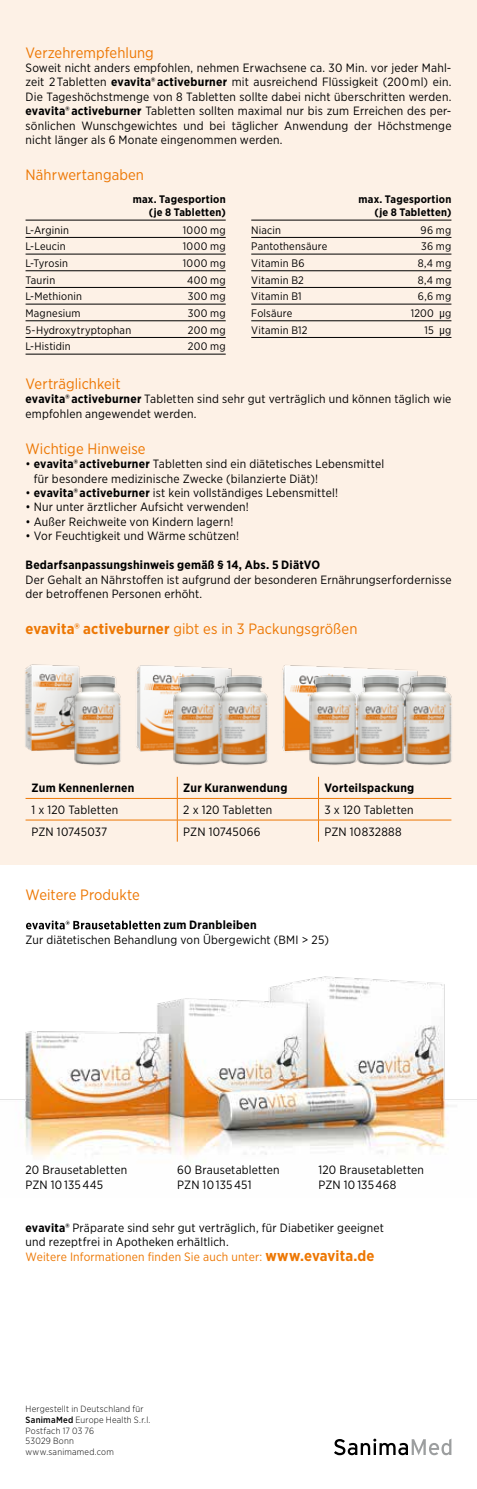
<style>
.page{position:relative;width:477px;height:1489px;background:#fff}
.page>*{position:absolute;margin:0;border:0;box-sizing:border-box;transform-origin:0 0}
.t1{font:15px "Gotham Narrow";letter-spacing:.005em;color:#ed7703}
.t2{font:12px/14.4px "Gotham Narrow";letter-spacing:.015em;color:#000}
.t3{font:700 12px "Gotham Narrow";letter-spacing:.02em;color:#000}
.t4{font:10.8px "Gotham Narrow";letter-spacing:.02em;color:#000}
.t5{font:700 10.8px/13px "Gotham Narrow";letter-spacing:.02em;color:#000;text-align:right}
.t6{font:300 9px/10.8px "Gotham Narrow";letter-spacing:.025em;color:#000}
.s1{font-weight:700}
.s2{font-family:"News Gothic Std"}
.s3{font-weight:700;color:#fff}
.s4{color:#ed7703}
.s5{font-weight:700;font-size:15px;color:#ed7703}
.s6{font-weight:500}
</style>
<div class="page">
<div style="left:0;top:0;width:476px;height:864px;background:#fdf1e6"></div>
<img style="left:0;top:976px;width:476px;height:187px">
<svg style="left:334px;top:1438px;width:117px;height:16px"></svg>
<hr style="left:26px;top:220px;width:199px;height:1px;background:#000">
<hr style="left:26px;top:237px;width:199px;height:1px;background:#000">
<hr style="left:26px;top:254px;width:199px;height:1px;background:#000">
<hr style="left:26px;top:270px;width:199px;height:1px;background:#000">
<hr style="left:26px;top:287px;width:199px;height:1px;background:#000">
<hr style="left:26px;top:304px;width:199px;height:1px;background:#000">
<hr style="left:26px;top:320px;width:199px;height:1px;background:#000">
<hr style="left:26px;top:337px;width:199px;height:1px;background:#000">
<hr style="left:26px;top:354px;width:199px;height:1px;background:#000">
<hr style="left:251px;top:220px;width:200px;height:1px;background:#000">
<hr style="left:251px;top:237px;width:200px;height:1px;background:#000">
<hr style="left:251px;top:254px;width:200px;height:1px;background:#000">
<hr style="left:251px;top:270px;width:200px;height:1px;background:#000">
<hr style="left:251px;top:287px;width:200px;height:1px;background:#000">
<hr style="left:251px;top:304px;width:200px;height:1px;background:#000">
<hr style="left:251px;top:320px;width:200px;height:1px;background:#000">
<hr style="left:251px;top:337px;width:200px;height:1px;background:#000">
<hr style="left:26px;top:798px;width:151px;height:1px;background:#ed7703">
<hr style="left:177px;top:798px;width:141px;height:1px;background:#ed7703">
<hr style="left:318px;top:798px;width:133px;height:1px;background:#ed7703">
<hr style="left:26px;top:819px;width:151px;height:1px;background:#ed7703">
<hr style="left:177px;top:819px;width:141px;height:1px;background:#ed7703">
<svg style="left:177px;top:776px;width:1px;height:65px"></svg>
<hr style="left:318px;top:819px;width:133px;height:1px;background:#ed7703">
<svg style="left:318px;top:776px;width:1px;height:65px"></svg>
<img style="left:25px;top:664px;width:47px;height:87px">
<img style="left:72px;top:665px;width:49px;height:100px">
<img style="left:136px;top:665px;width:36px;height:87px">
<img style="left:282px;top:665px;width:26px;height:87px">
<img style="left:224px;top:668px;width:44px;height:97px">
<img style="left:172px;top:666px;width:52px;height:99px">
<img style="left:408px;top:671px;width:44px;height:94px">
<img style="left:360px;top:668px;width:48px;height:97px">
<img style="left:308px;top:665px;width:52px;height:100px">
<p class="t1" style="left:26px;top:43px;width:130px">Verzehrempfehlung</p>
<p class="t2" style="left:26px;top:60px;width:427px;text-align:justify">Soweit nicht anders empfohlen, nehmen Erwachsene ca. 30 Min. vor jeder Mahl&shy;zeit 2 Tabletten <span class="s1">evavita® activeburner</span> mit ausreichend Flüssigkeit (200 ml) ein.<br>Die Tageshöchstmenge von 8 Tabletten sollte dabei nicht überschritten werden. <span class="s1">evavita® activeburner</span> Tabletten sollten maximal nur bis zum Erreichen des per&shy;sönlichen Wunschgewichtes und bei täglicher Anwendung der Höchstmenge nicht länger als 6 Monate eingenommen werden.</p>
<p class="t1" style="left:26px;top:165px;width:120px">Nährwertangaben</p>
<p class="t5" style="left:132px;top:193px;width:94px">max. Tagesportion (je 8 Tabletten)</p>
<p class="t4" style="left:26px;top:223px;width:45px">L-Arginin</p>
<p class="t4" style="left:183px;top:223px;width:44px">1000 mg</p>
<p class="t4" style="left:26px;top:240px;width:42px">L-Leucin</p>
<p class="t4" style="left:183px;top:240px;width:44px">1000 mg</p>
<p class="t4" style="left:26px;top:256px;width:44px">L-Tyrosin</p>
<p class="t4" style="left:183px;top:256px;width:44px">1000 mg</p>
<p class="t4" style="left:26px;top:273px;width:31px">Taurin</p>
<p class="t4" style="left:187px;top:273px;width:40px">400 mg</p>
<p class="t4" style="left:26px;top:290px;width:58px">L-Methionin</p>
<p class="t4" style="left:187px;top:290px;width:39px">300 mg</p>
<p class="t4" style="left:26px;top:306px;width:56px">Magnesium</p>
<p class="t4" style="left:187px;top:306px;width:39px">300 mg</p>
<p class="t4" style="left:26px;top:323px;width:107px">5-Hydroxytryptophan</p>
<p class="t4" style="left:188px;top:323px;width:39px">200 mg</p>
<p class="t4" style="left:26px;top:340px;width:47px">L-Histidin</p>
<p class="t4" style="left:188px;top:340px;width:39px">200 mg</p>
<p class="t5" style="left:358px;top:193px;width:94px">max. Tagesportion (je 8 Tabletten)</p>
<p class="t4" style="left:251px;top:223px;width:31px">Niacin</p>
<p class="t4" style="left:420px;top:223px;width:32px">96 mg</p>
<p class="t4" style="left:251px;top:240px;width:77px">Pantothensäure</p>
<p class="t4" style="left:420px;top:240px;width:32px">36 mg</p>
<p class="t4" style="left:251px;top:256px;width:55px">Vitamin B6</p>
<p class="t4" style="left:417px;top:256px;width:35px">8,4 mg</p>
<p class="t4" style="left:251px;top:273px;width:54px">Vitamin B2</p>
<p class="t4" style="left:417px;top:273px;width:35px">8,4 mg</p>
<p class="t4" style="left:251px;top:290px;width:52px">Vitamin B1</p>
<p class="t4" style="left:417px;top:290px;width:35px">6,6 mg</p>
<p class="t4" style="left:251px;top:306px;width:43px">Folsäure</p>
<p class="t4" style="left:410px;top:306px;width:42px">1200 <span class="s2">µ</span>g</p>
<p class="t4" style="left:251px;top:323px;width:58px">Vitamin B12</p>
<p class="t4" style="left:424px;top:323px;width:28px">15 <span class="s2">µ</span>g</p>
<p class="t1" style="left:26px;top:374px;width:96px">Verträglichkeit</p>
<p class="t2" style="left:26px;top:392px;width:427px"><span class="s1">evavita® activeburner</span> Tabletten sind sehr gut verträglich und können täglich wie empfohlen angewendet werden.</p>
<p class="t1" style="left:26px;top:439px;width:121px">Wichtige Hinweise</p>
<p class="t2" style="left:34px;top:456px;width:351px;text-indent:-8px">• <span class="s1">evavita® activeburner</span> Tabletten sind ein diätetisches Lebensmittel für besondere medizinische Zwecke (bilanzierte Diät)!</p>
<p class="t2" style="left:26px;top:485px;width:314px">• <span class="s1">evavita® activeburner</span> ist kein vollständiges Lebensmittel!</p>
<p class="t2" style="left:26px;top:500px;width:225px">• Nur unter ärztlicher Aufsicht verwenden!</p>
<p class="t2" style="left:26px;top:514px;width:209px">• Außer Reichweite von Kindern lagern!</p>
<p class="t2" style="left:26px;top:528px;width:215px">• Vor Feuchtigkeit und Wärme schützen!</p>
<p class="t3" style="left:26px;top:557px;width:296px">Bedarfsanpassungshinweis gemäß § 14, Abs. 5 DiätVO</p>
<p class="t2" style="left:26px;top:572px;width:427px">Der Gehalt an Nährstoffen ist aufgrund der besonderen Ernährungserfordernisse der betroffenen Personen erhöht.</p>
<p class="t1" style="left:26px;top:619px;width:333px"><span class="s1">evavita® activeburner</span> gibt es in 3 Packungsgrößen</p>
<p class="t3" style="left:32px;top:780px;width:104px">Zum Kennenlernen</p>
<p class="t3" style="left:183px;top:780px;width:105px">Zur Kuranwendung</p>
<p class="t3" style="left:324px;top:780px;width:91px">Vorteilspackung</p>
<p class="t2" style="left:32px;top:802px;width:88px">1 x 120 Tabletten</p>
<p class="t2" style="left:183px;top:802px;width:90px">2 x 120 Tabletten</p>
<p class="t2" style="left:324px;top:802px;width:90px">3 x 120 Tabletten</p>
<p class="t2" style="left:32px;top:824px;width:77px">PZN 10745037</p>
<p class="t2" style="left:183px;top:824px;width:79px">PZN 10745066</p>
<p class="t2" style="left:324px;top:824px;width:79px">PZN 10832888</p>
<p class="t1" style="left:26px;top:885px;width:116px">Weitere Produkte</p>
<p class="t2" style="left:26px;top:917px;width:305px"><span class="s3">evavita® Brausetabletten</span> <span class="s1">zum Dranbleiben<br></span>Zur diätetischen Behandlung von Übergewicht (BMI &gt; 25)</p>
<p class="t2" style="left:26px;top:1162px;width:103px">20 Brausetabletten</p>
<p class="t2" style="left:177px;top:1162px;width:104px">60 Brausetabletten</p>
<p class="t2" style="left:318px;top:1162px;width:107px">120 Brausetabletten</p>
<p class="t2" style="left:26px;top:1176px;width:79px">PZN 10 135 445</p>
<p class="t2" style="left:177px;top:1176px;width:76px">PZN 10 135 451</p>
<p class="t2" style="left:318px;top:1176px;width:79px">PZN 10 135 468</p>
<p class="t2" style="left:26px;top:1220px;width:359px"><span class="s1">evavita®</span> Präparate sind sehr gut verträglich, für Diabetiker geeignet und rezeptfrei in Apotheken erhältlich.<br><span class="s4">Weitere Informationen finden Sie auch unter:</span> <span class="s5">www.evavita.de</span></p>
<p class="t6" style="left:26px;top:1402px;width:126px">Hergestellt in Deutschland für<br><span class="s6">SanimaMed</span> Europe Health S.r.l.<br>Postfach 17 03 76<br>53029 Bonn www.sanimamed.com</p>
</div>
